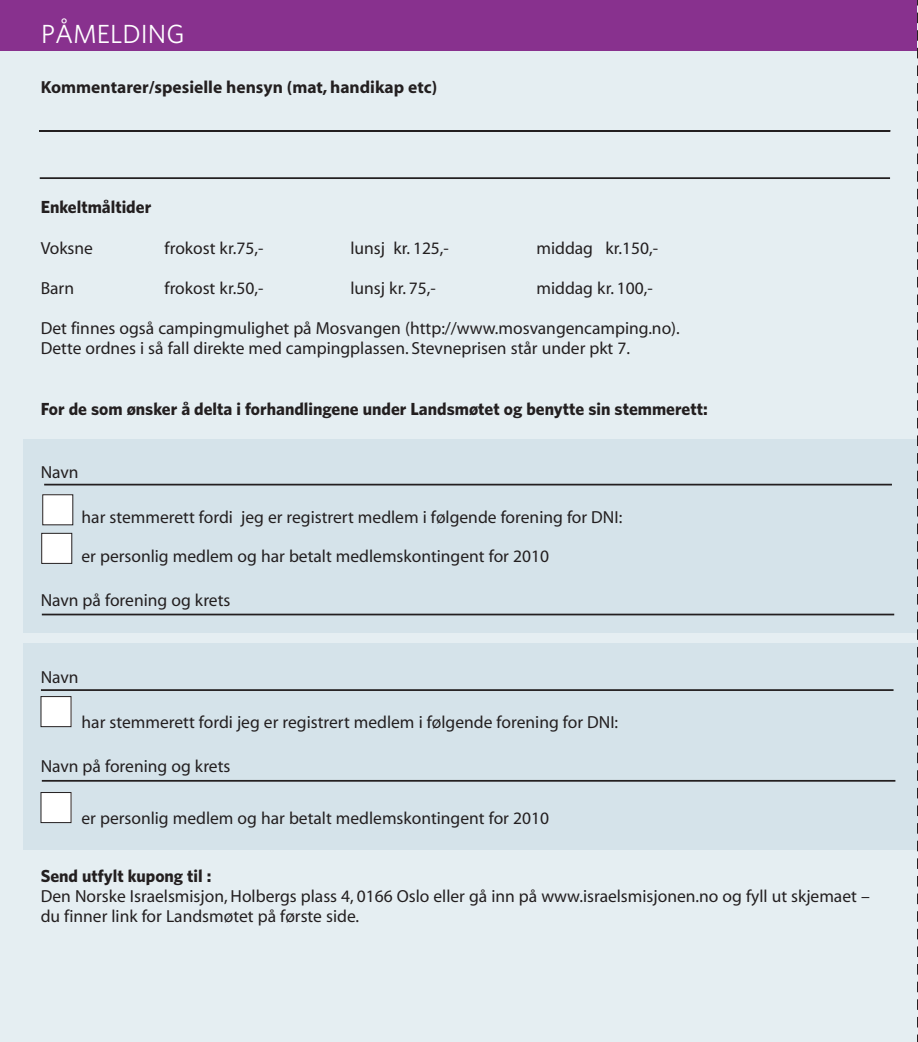
<style>
.page{position:relative;width:918px;height:1042px;background:#fff}
.page>*{position:absolute;margin:0;border:0;box-sizing:border-box;transform-origin:0 0}
.t1{font:26.25px "Whitney";color:#fff}
.t2{font:17.5px/20.1px "Myriad";color:#231f20}
.t3{font:700 17.5px "Whitney";color:#231f20}
.t4{font:700 17.5px "Myriad";color:#231f20}
</style>
<div class="page">
<div style="left:0;top:0;width:917px;height:1042px;background:#e5eef2"></div>
<div style="left:24px;top:643px;width:893px;height:207px;background:#d5e3ea"></div>
<div style="left:24px;top:439px;width:893px;height:193px;background:#d5e3ea"></div>
<div style="left:42px;top:533px;width:30px;height:30px;background:#fff"></div>
<div style="left:41px;top:533px;width:31px;height:31px;border:1px solid #231f20"></div>
<div style="left:43px;top:495px;width:30px;height:30px;background:#fff"></div>
<div style="left:42px;top:494px;width:31px;height:31px;border:1px solid #231f20"></div>
<div style="left:41px;top:696px;width:30px;height:30px;background:#fff"></div>
<div style="left:41px;top:696px;width:30px;height:31px;border:1px solid #231f20"></div>
<div style="left:41px;top:792px;width:30px;height:30px;background:#fff"></div>
<div style="left:41px;top:792px;width:30px;height:31px;border:1px solid #231f20"></div>
<hr style="left:44px;top:484px;width:848px;height:1px;background:#231f20">
<hr style="left:42px;top:613px;width:852px;height:2px;background:#231f20">
<hr style="left:42px;top:780px;width:853px;height:1px;background:#231f20">
<hr style="left:41px;top:689px;width:852px;height:2px;background:#231f20">
<div style="left:0;top:0;width:916px;height:51px;background:#88318e"></div>
<hr style="left:40px;top:130px;width:850px;height:2px;background:#231f20">
<hr style="left:40px;top:177px;width:850px;height:2px;background:#231f20">
<svg style="left:917px;top:0;width:1px;height:1042px"></svg>
<h1 class="t1" style="left:41px;top:24px;width:145px">PÅMELDING</h1>
<p class="t4" style="left:41px;top:80px;width:398px">Kommentarer/spesielle hensyn (mat, handikap etc)</p>
<p class="t3" style="left:41px;top:201px;width:112px">Enkeltmåltider</p>
<p class="t2" style="left:41px;top:239px;width:54px">Voksne</p>
<p class="t2" style="left:165px;top:239px;width:100px">frokost kr.75,-</p>
<p class="t2" style="left:350px;top:239px;width:100px">lunsj kr. 125,-</p>
<p class="t2" style="left:536px;top:239px;width:123px">middag kr.150,-</p>
<p class="t2" style="left:41px;top:279px;width:35px">Barn</p>
<p class="t2" style="left:165px;top:279px;width:100px">frokost kr.50,-</p>
<p class="t2" style="left:350px;top:279px;width:87px">lunsj kr. 75,-</p>
<p class="t2" style="left:536px;top:279px;width:118px">middag kr. 100,-</p>
<p class="t2" style="left:41px;top:320px;width:640px">Det finnes også campingmulighet på Mosvangen (http://www.mosvangencamping.no).<br>Dette ordnes i så fall direkte med campingplassen. Stevneprisen står under pkt 7.</p>
<p class="t3" style="left:41px;top:402px;width:668px">For de som ønsker å delta i forhandlingene under Landsmøtet og benytte sin stemmerett:</p>
<p class="t2" style="left:41px;top:463px;width:39px">Navn</p>
<p class="t2" style="left:81px;top:509px;width:542px">har stemmerett fordi jeg er registrert medlem i følgende forening for DNI:</p>
<p class="t2" style="left:81px;top:547px;width:469px">er personlig medlem og har betalt medlemskontingent for 2010</p>
<p class="t2" style="left:41px;top:591px;width:191px">Navn på forening og krets</p>
<p class="t2" style="left:41px;top:668px;width:39px">Navn</p>
<p class="t2" style="left:81px;top:713px;width:538px">har stemmerett fordi jeg er registrert medlem i følgende forening for DNI:</p>
<p class="t2" style="left:41px;top:757px;width:191px">Navn på forening og krets</p>
<p class="t2" style="left:81px;top:810px;width:469px">er personlig medlem og har betalt medlemskontingent for 2010</p>
<p class="t3" style="left:41px;top:869px;width:172px">Send utfylt kupong til :</p>
<p class="t2" style="left:41px;top:887px;width:830px">Den Norske Israelsmisjon, Holbergs plass 4, 0166 Oslo eller gå inn på www.israelsmisjonen.no og fyll ut skjemaet – du finner link for Landsmøtet på første side.</p>
</div>
